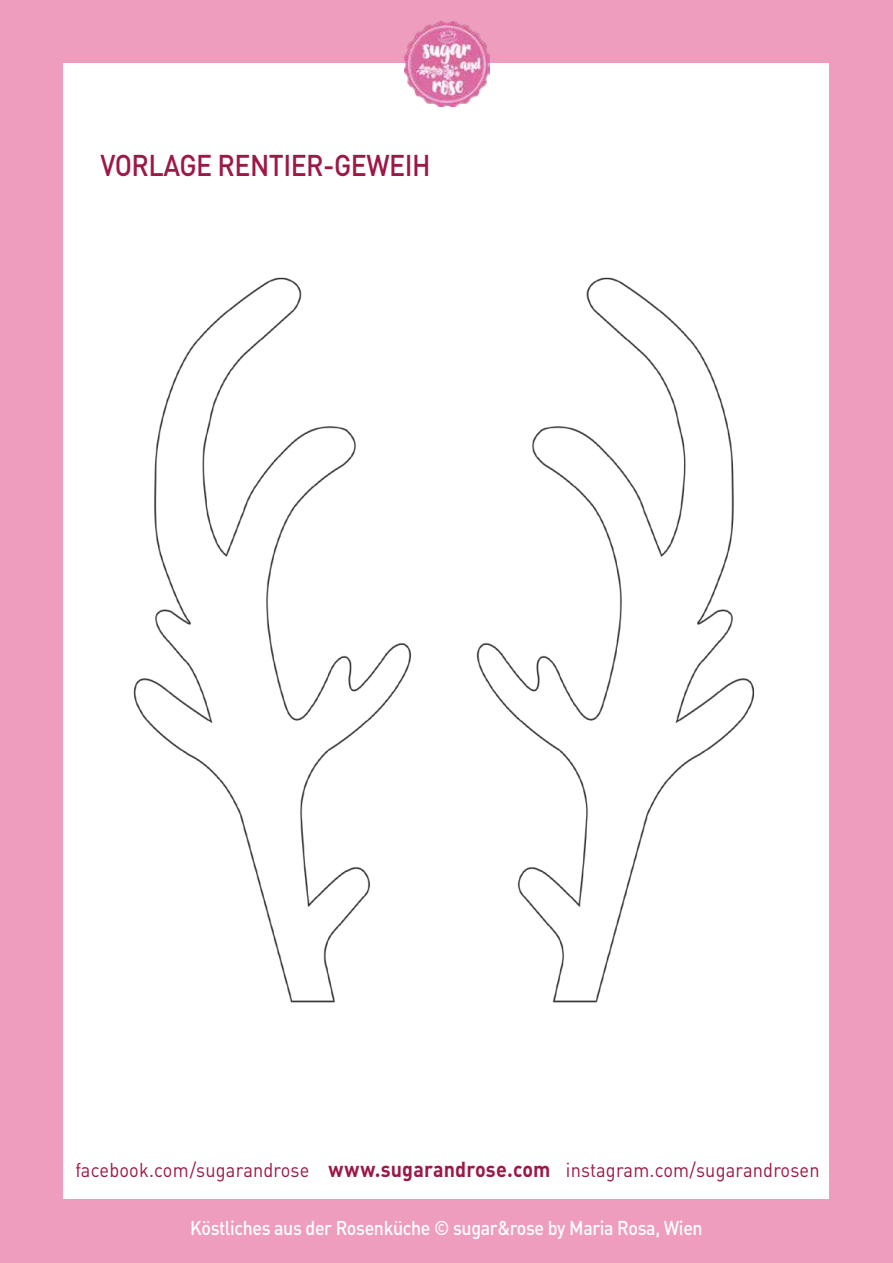
<style>
.page{position:relative;width:893px;height:1263px;background:#ee9dbe}
.page>*{position:absolute;margin:0;border:0;box-sizing:border-box;transform-origin:0 0}
.t1{font:500 29.7px "DIN";letter-spacing:-.02em;color:#9d1747;scale:.9 1}
.t2{font:19.8px "DIN Regular Alternate";letter-spacing:.01em;color:#9d1747;scale:.92 1}
.t3{font:19.8px "DIN Medium Alternate";letter-spacing:-.02em;color:#fff;scale:.9 1}
.s1{font-family:"DIN Bold Alternate";font-size:21.45px}
</style>
<div class="page">
<div style="left:64px;top:64px;width:765px;height:1135px;background:#fff"></div>
<img style="left:404px;top:21px;width:86px;height:85px">
<img style="left:133px;top:277px;width:622px;height:726px">
<h1 class="t1" style="left:101px;top:146px;width:368px">VORLAGE RENTIER-GEWEIH</h1>
<p class="t2" style="left:75px;top:1157px;width:810px">facebook.com/sugarandrose <span class="s1">www.sugarandrose.com</span> instagram.com/sugarandrosen</p>
<p class="t3" style="left:190px;top:1215px;width:571px">Köstliches aus der Rosenküche © sugar&amp;rose by Maria Rosa, Wien</p>
</div>
